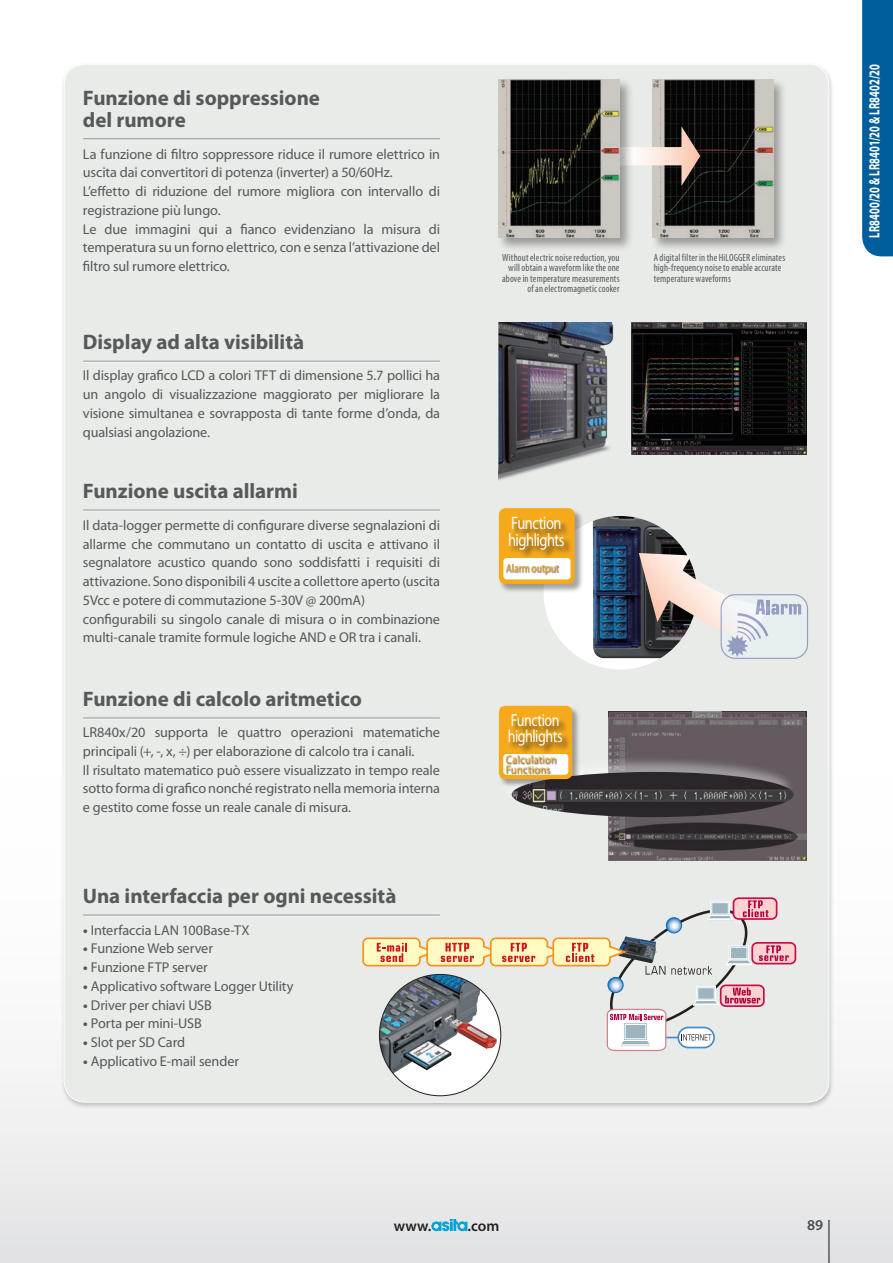
<style>
.page{position:relative;width:893px;height:1263px;background:#fff}
.page>*{position:absolute;margin:0;border:0;box-sizing:border-box;transform-origin:0 0}
.descriz{font:700 21px "Myriad Pro";color:#57585a}
.t1{font:18.15px/16.5px "Myriad Pro";letter-spacing:-.035em;color:#fff;scale:.8 1}
.t2{font:17.55px/15.9px "Myriad Pro";letter-spacing:-.035em;color:#fff;scale:.8 1}
.t3{font:600 15.3px "Myriad Pro";letter-spacing:.01em;color:#231f20}
.t4{font:700 15px "Myriad Pro";letter-spacing:.015em;color:#fff;scale:.7 1}
.t5{font:600 15px "Myriad Pro";color:#4b4c4d}
.descriz-2{font:14.25px/18.8px "Myriad Pro";letter-spacing:-.005em;color:#57585a}
.t6{font:11.55px "Myriad Pro";letter-spacing:.01em;color:#f6aa1b;scale:.8 1}
.t7{font:11.1px "Myriad Pro";letter-spacing:.01em;color:#f6aa1b;scale:.94 1}
.t8{font:condensed 10.5px/10.5px "Myriad Pro";letter-spacing:.015em;color:#57585a;text-align:right;scale:.95 1}
.s1{font-family:"Helvetica Neue LT Std";font-size:10.5px}
</style>
<div class="page">
<div style="left:0;top:697px;width:893px;height:566px;background:linear-gradient(to bottom,#fff,#e8e8e9)"></div>
<div style="left:862px;top:0;width:31px;height:256px;background:#015e9c"></div>
<svg style="left:431px;top:1219px;width:36px;height:12px"></svg>
<hr style="left:828px;top:1220px;width:2px;height:43px;background:#57585a">
<div style="left:60px;top:61px;width:774px;height:1048px;background:#57585a;opacity:.35"></div>
<div style="left:64px;top:64px;width:765px;height:1038px;background:#e8ebe8;border-radius:21px"></div>
<div style="left:650px;top:77px;width:138px;height:175px;background:#231f20;opacity:.4"></div>
<img style="left:653px;top:79px;width:120px;height:159px">
<svg style="left:634px;top:127px;width:66px;height:59px"></svg>
<div style="left:497px;top:77px;width:137px;height:175px;background:#231f20;opacity:.4"></div>
<img style="left:499px;top:79px;width:121px;height:159px">
<img style="left:632px;top:323px;width:175px;height:131px">
<img style="left:499px;top:323px;width:115px;height:158px">
<div style="left:544px;top:516px;width:153px;height:153px;background:#fff;border-radius:50%"></div>
<img style="left:593px;top:516px;width:93px;height:142px">
<div style="left:721px;top:595px;width:86px;height:63px;background:#e8eff1;border-radius:14px"></div>
<div style="left:721px;top:594px;width:87px;height:65px;border:1px solid #3b4798;border-radius:14px"></div>
<svg style="left:639px;top:553px;width:162px;height:104px"></svg>
<div style="left:498px;top:508px;width:86px;height:85px;background:#231f20;opacity:.4"></div>
<div style="left:499px;top:508px;width:76px;height:76px;background:#f6aa1b;border-radius:7px"></div>
<div style="left:503px;top:558px;width:68px;height:21px;background:#fff;border-radius:3px"></div>
<div style="left:509px;top:516px;width:63px;height:42px;background:#231f20;opacity:.75"></div>
<div style="left:507px;top:564px;width:53px;height:12px;background:#231f20;opacity:.75"></div>
<div style="left:733px;top:897px;width:44px;height:23px;border:2px solid #cc0d4d;border-radius:5px"></div>
<div style="left:752px;top:943px;width:43px;height:21px;background:#fbd3d1;border-radius:5px"></div>
<div style="left:751px;top:942px;width:45px;height:22px;border:2px solid #cc0d4d;border-radius:5px"></div>
<svg style="left:362px;top:900px;width:427px;height:152px"></svg>
<div style="left:379px;top:974px;width:122px;height:122px;background:#fff;border-radius:50%"></div>
<img style="left:379px;top:974px;width:118px;height:99px">
<hr style="left:83px;top:139px;width:357px;height:2px;background:#fff">
<hr style="left:83px;top:138px;width:357px;height:1px;background:#a8a9ad">
<hr style="left:83px;top:362px;width:357px;height:1px;background:#fff">
<hr style="left:83px;top:360px;width:357px;height:2px;background:#a8a9ad">
<hr style="left:83px;top:510px;width:357px;height:2px;background:#fff">
<hr style="left:83px;top:509px;width:357px;height:2px;background:#a8a9ad">
<img style="left:608px;top:711px;width:199px;height:149px">
<div style="left:497px;top:756px;width:297px;height:61px;background:#fff;opacity:.4"></div>
<img style="left:512px;top:772px;width:282px;height:45px">
<div style="left:498px;top:705px;width:83px;height:83px;background:#231f20;opacity:.4"></div>
<div style="left:499px;top:706px;width:73px;height:73px;background:#f6aa1b;border-radius:6px"></div>
<div style="left:503px;top:754px;width:65px;height:21px;background:#fff;border-radius:3px"></div>
<div style="left:509px;top:715px;width:62px;height:39px;background:#231f20;opacity:.75"></div>
<div style="left:506px;top:755px;width:50px;height:19px;background:#231f20;opacity:.75"></div>
<hr style="left:83px;top:718px;width:357px;height:2px;background:#fff">
<hr style="left:83px;top:717px;width:357px;height:2px;background:#a8a9ad">
<hr style="left:83px;top:915px;width:357px;height:2px;background:#fff">
<hr style="left:83px;top:914px;width:357px;height:2px;background:#a8a9ad">
<p class="descriz" style="left:83px;top:86px;width:239px">Funzione di soppressione</p>
<p class="descriz" style="left:83px;top:108px;width:104px">del rumore</p>
<p class="descriz-2" style="left:83px;top:145px;width:359px">La funzione di filtro soppressore riduce il rumore elettrico in uscita dai convertitori di potenza (inverter) a 50/60Hz.</p>
<p class="descriz-2" style="left:83px;top:182px;width:359px">L’effetto di riduzione del rumore migliora con intervallo di registrazione più lungo.</p>
<p class="descriz-2" style="left:83px;top:220px;width:359px;text-align:justify">Le due immagini qui a fianco evidenziano la misura di temperatura su un forno elettrico, con e senza l’attivazione del filtro sul rumore elettrico.</p>
<p class="descriz" style="left:83px;top:330px;width:223px">Display ad alta visibilità</p>
<p class="descriz-2" style="left:83px;top:367px;width:359px;text-align:justify">Il display grafico LCD a colori TFT di dimensione 5.7 pollici ha un angolo di visualizzazione maggiorato per migliorare la visione simultanea e sovrapposta di tante forme d’onda, da qualsiasi angolazione.</p>
<p class="descriz" style="left:83px;top:480px;width:216px">Funzione uscita allarmi</p>
<p class="descriz-2" style="left:83px;top:516px;width:359px;text-align:justify">Il data-logger permette di configurare diverse segnalazioni di allarme che commutano un contatto di uscita e attivano il segnalatore acustico quando sono soddisfatti i requisiti di attivazione. Sono disponibili 4 uscite a collettore aperto (uscita 5Vcc e potere di commutazione 5-30V @ 200mA)</p>
<p class="descriz-2" style="left:83px;top:610px;width:359px">configurabili su singolo canale di misura o in combinazione multi-canale tramite formule logiche AND e OR tra i canali.</p>
<p class="descriz" style="left:83px;top:687px;width:281px">Funzione di calcolo aritmetico</p>
<p class="descriz-2" style="left:83px;top:723px;width:359px">LR840x/20 supporta le quattro operazioni matematiche principali (+, -, x, ÷) per elaborazione di calcolo tra i canali.</p>
<p class="descriz-2" style="left:83px;top:761px;width:359px;text-align:justify">Il risultato matematico può essere visualizzato in tempo reale sotto forma di grafico nonché registrato nella memoria interna e gestito come fosse un reale canale di misura.</p>
<p class="descriz" style="left:83px;top:884px;width:315px">Una interfaccia per ogni necessità</p>
<p class="descriz-2" style="left:83px;top:921px;width:168px"><span class="s1">•</span> Interfaccia LAN 100Base-TX</p>
<p class="descriz-2" style="left:83px;top:939px;width:132px"><span class="s1">•</span> Funzione Web server</p>
<p class="descriz-2" style="left:83px;top:958px;width:127px"><span class="s1">•</span> Funzione FTP server</p>
<p class="descriz-2" style="left:83px;top:977px;width:212px"><span class="s1">•</span> Applicativo software Logger Utility</p>
<p class="descriz-2" style="left:83px;top:996px;width:130px"><span class="s1">•</span> Driver per chiavi USB</p>
<p class="descriz-2" style="left:83px;top:1014px;width:120px"><span class="s1">•</span> Porta per mini-USB</p>
<p class="descriz-2" style="left:83px;top:1033px;width:104px"><span class="s1">•</span> Slot per SD Card</p>
<p class="descriz-2" style="left:83px;top:1052px;width:158px"><span class="s1">•</span> Applicativo E-mail sender</p>
<p class="t8" style="left:502px;top:252px;width:125px">Without electric noise reduction, you will obtain a waveform like the one above in temperature measurements of an electromagnetic cooker</p>
<p class="t8" style="left:654px;top:252px;width:140px;text-align:left">A digital filter in the HiLOGGER eliminates high-frequency noise to enable accurate temperature waveforms</p>
<p class="t1" style="left:508px;top:515px;width:72px">Function highlights</p>
<p class="t6" style="left:506px;top:562px;width:67px">Alarm output</p>
<p class="t2" style="left:508px;top:713px;width:70px">Function highlights</p>
<p class="t7" style="left:506px;top:753px;width:55px">Calculation</p>
<p class="t7" style="left:506px;top:763px;width:48px">Functions</p>
<p class="t4" style="left:866px;top:238px;width:250px;rotate:-90deg">LR8400/20 &amp; LR8401/20 &amp; LR8402/20</p>
<p class="t3" style="left:394px;top:1217px;width:39px">www.</p>
<p class="t3" style="left:467px;top:1217px;width:33px">.com</p>
<p class="t5" style="left:807px;top:1217px;width:18px">89</p>
</div>
